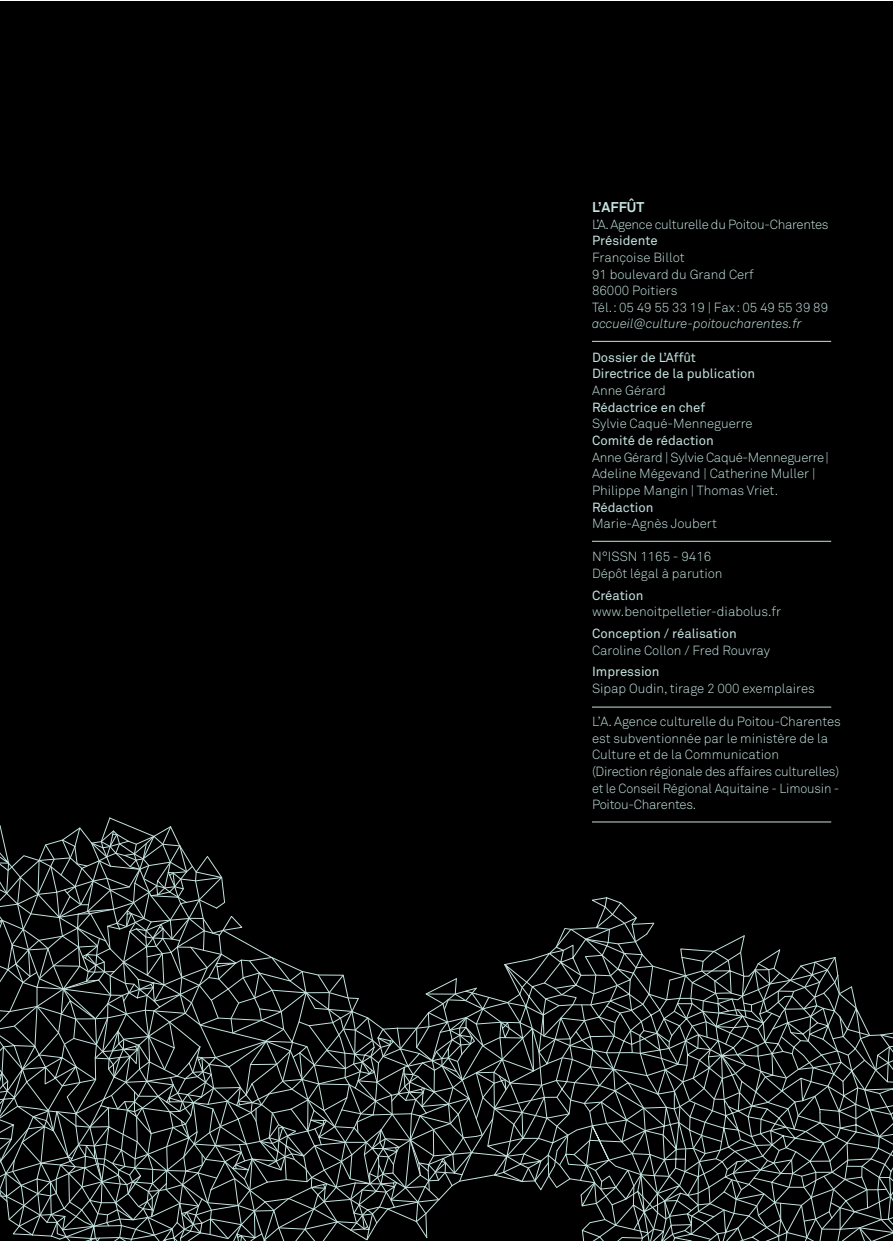
<style>
.page{position:relative;width:893px;height:1241px;background:#fff}
.page>*{position:absolute;margin:0;border:0;box-sizing:border-box;transform-origin:0 0}
.t1{font:700 14px "Akkurat";color:#c4e3df}
.t2{font:300 13.12px/16.6px "Akkurat";color:#c4e3df}
.t3{font:13.12px/16.6px "Akkurat";color:#c4e3df}
.t4{font:300 13.12px "Akkurat";letter-spacing:-.025em;color:#c4e3df}
.t5{font:italic 300 13.12px "Akkurat";color:#c4e3df}
</style>
<div class="page">
<div style="left:0;top:1px;width:892px;height:1239px;background:#000"></div>
<svg style="left:0;top:817px;width:892px;height:423px"></svg>
<hr style="left:592px;top:341px;width:239px;height:1px;background:#c4e3df">
<hr style="left:592px;top:541px;width:239px;height:1px;background:#c4e3df">
<hr style="left:592px;top:706px;width:239px;height:1px;background:#c4e3df">
<hr style="left:592px;top:821px;width:239px;height:1px;background:#c4e3df">
<p class="t1" style="left:592px;top:198px;width:54px">L’AFFÛT</p>
<p class="t4" style="left:592px;top:216px;width:238px">L’A. Agence culturelle du Poitou-Charentes</p>
<p class="t3" style="left:592px;top:232px;width:67px">Présidente</p>
<p class="t2" style="left:592px;top:249px;width:238px">Françoise Billot<br>91 boulevard du Grand Cerf<br>86000 Poitiers<br>Tél.: 05 49 55 33 19 | Fax : 05 49 55 39 89</p>
<p class="t5" style="left:592px;top:315px;width:211px">accueil@culture-poitoucharentes.fr</p>
<p class="t3" style="left:592px;top:348px;width:165px">Dossier de L’Affût<br>Directrice de la publication</p>
<p class="t2" style="left:592px;top:382px;width:75px">Anne Gérard</p>
<p class="t3" style="left:592px;top:398px;width:115px">Rédactrice en chef</p>
<p class="t2" style="left:592px;top:415px;width:162px">Sylvie Caqué-Menneguerre</p>
<p class="t3" style="left:592px;top:432px;width:123px">Comité de rédaction</p>
<p class="t2" style="left:592px;top:448px;width:238px">Anne Gérard | Sylvie Caqué-Menneguerre|<br>Adeline Mégevand | Catherine Muller |<br>Philippe Mangin | Thomas Vriet.</p>
<p class="t3" style="left:592px;top:498px;width:63px">Rédaction</p>
<p class="t2" style="left:592px;top:515px;width:126px">Marie-Agnès Joubert</p>
<p class="t2" style="left:592px;top:548px;width:132px">N°ISSN 1165 - 9416<br>Dépôt légal à parution</p>
<p class="t3" style="left:592px;top:586px;width:53px">Création</p>
<p class="t2" style="left:592px;top:603px;width:191px">www.benoitpelletier-diabolus.fr</p>
<p class="t3" style="left:592px;top:624px;width:146px">Conception / réalisation</p>
<p class="t2" style="left:592px;top:641px;width:180px">Caroline Collon / Fred Rouvray</p>
<p class="t3" style="left:592px;top:663px;width:69px">Impression</p>
<p class="t2" style="left:592px;top:679px;width:224px">Sipap Oudin, tirage 2 000 exemplaires</p>
<p class="t2" style="left:592px;top:712px;width:250px">L’A. Agence culturelle du Poitou-Charentes est subventionnée par le ministère de la Culture et de la Communication<br>(Direction régionale des affaires culturelles) et le Conseil Régional Aquitaine - Limousin - Poitou-Charentes.</p>
</div>
